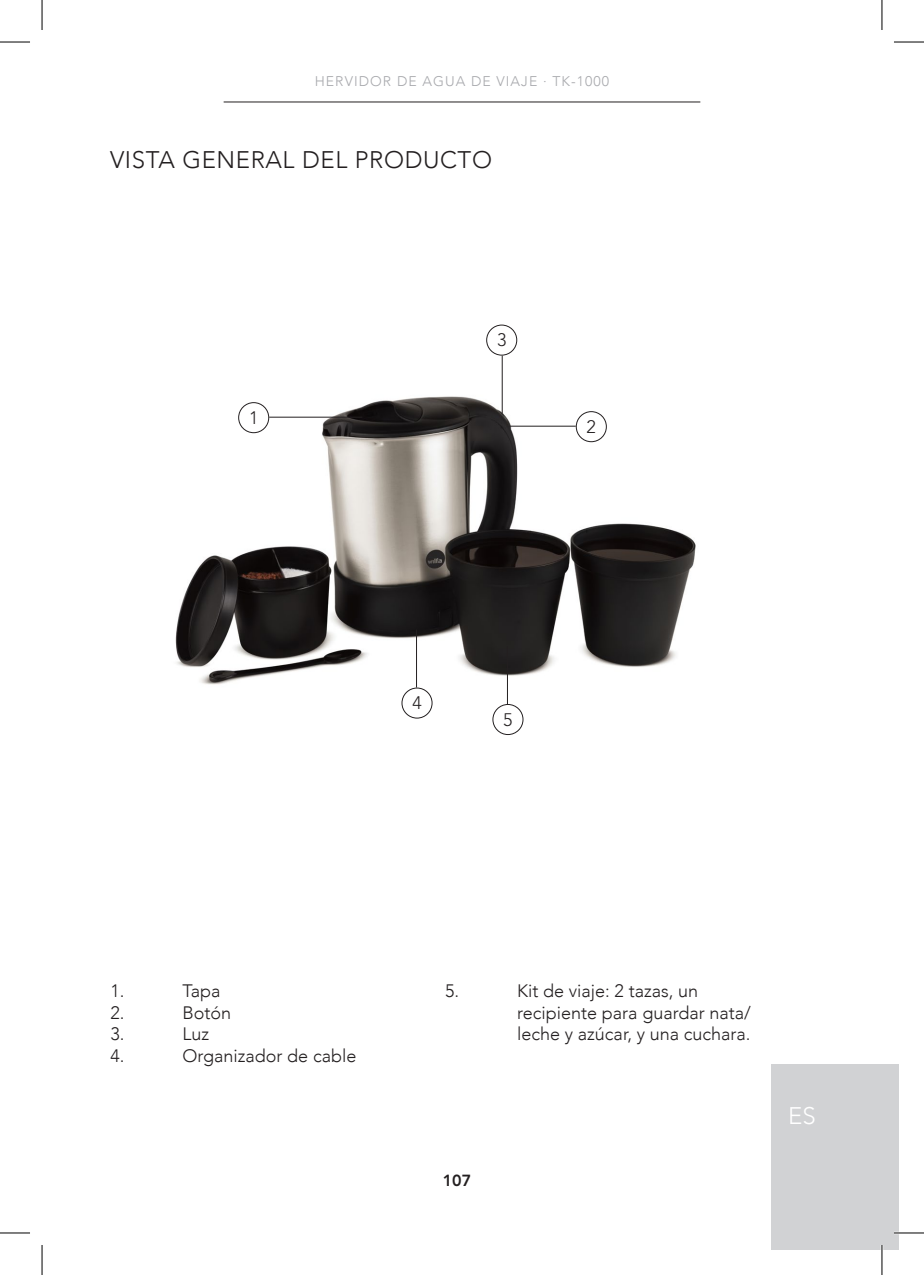
<style>
.page{position:relative;width:924px;height:1275px;background:#fff}
.page>*{position:absolute;margin:0;border:0;box-sizing:border-box;transform-origin:0 0}
.Headers_ES{font:300 24px "Avenir";letter-spacing:.025em;color:#231f20}
.t1{font:300 24px "Avenir";color:#fff}
.Body{font:300 18px/21.6px "Avenir";color:#231f20}
.t2{font:300 18px "Avenir LT Pro";color:#231f20}
.t3{font:800 16px "Avenir LT Pro";color:#231f20}
.t4{font:300 14px "Avenir";letter-spacing:.075em;color:#a8a9ad}
.s1{font-family:"Avenir LT Pro"}
</style>
<div class="page">
<hr style="left:223px;top:101px;width:477px;height:1px;background:#231f20">
<div style="left:771px;top:1064px;width:127px;height:186px;background:#d1d2d4"></div>
<img style="left:175px;top:326px;width:521px;height:409px">
<div style="left:238px;top:402px;width:31px;height:31px;border:1px solid #231f20;border-radius:50%"></div>
<hr style="left:269px;top:417px;width:93px;height:1px;background:#231f20">
<hr style="left:509px;top:426px;width:66px;height:1px;background:#231f20">
<hr style="left:501px;top:356px;width:1px;height:57px;background:#231f20">
<hr style="left:416px;top:629px;width:1px;height:58px;background:#231f20">
<hr style="left:506px;top:646px;width:1px;height:58px;background:#231f20">
<div style="left:575px;top:411px;width:31px;height:31px;border:1px solid #231f20;border-radius:50%"></div>
<div style="left:486px;top:324px;width:31px;height:32px;border:1px solid #231f20;border-radius:50%"></div>
<div style="left:401px;top:687px;width:31px;height:31px;border:1px solid #231f20;border-radius:50%"></div>
<div style="left:492px;top:704px;width:31px;height:31px;border:1px solid #231f20;border-radius:50%"></div>
<hr style="left:893px;top:1231px;width:30px;height:3px;background:#fff">
<hr style="left:880px;top:1245px;width:2px;height:30px;background:#fff">
<hr style="left:0;top:42px;width:30px;height:1px;background:#000">
<hr style="left:893px;top:42px;width:30px;height:1px;background:#000">
<hr style="left:0;top:1232px;width:30px;height:1px;background:#000">
<hr style="left:893px;top:1232px;width:30px;height:1px;background:#000">
<hr style="left:42px;top:0;width:1px;height:30px;background:#000">
<hr style="left:42px;top:1245px;width:1px;height:30px;background:#000">
<hr style="left:881px;top:0;width:1px;height:30px;background:#000">
<hr style="left:881px;top:1245px;width:1px;height:30px;background:#000">
<p class="t4" style="left:314px;top:73px;width:296px">HERVIDOR DE AGUA DE VIAJE <span class="s1">·</span> TK-1000</p>
<p class="Headers_ES" style="left:110px;top:146px;width:383px">VISTA GENERAL DEL PRODUCTO</p>
<p class="t2" style="left:249px;top:407px;width:11px">1</p>
<p class="t2" style="left:497px;top:329px;width:11px">3</p>
<p class="t2" style="left:586px;top:416px;width:11px">2</p>
<p class="t2" style="left:412px;top:692px;width:11px">4</p>
<p class="t2" style="left:503px;top:708px;width:11px">5</p>
<p class="Body" style="left:110px;top:980px;width:16px">1.</p>
<p class="Body" style="left:182px;top:980px;width:40px">Tapa</p>
<p class="Body" style="left:110px;top:1001px;width:16px">2.</p>
<p class="Body" style="left:182px;top:1001px;width:50px">Botón</p>
<p class="Body" style="left:110px;top:1023px;width:16px">3.</p>
<p class="Body" style="left:182px;top:1023px;width:28px">Luz</p>
<p class="Body" style="left:110px;top:1045px;width:16px">4.</p>
<p class="Body" style="left:182px;top:1045px;width:175px">Organizador de cable</p>
<p class="Body" style="left:445px;top:980px;width:16px">5.</p>
<p class="Body" style="left:517px;top:980px;width:235px">Kit de viaje: 2 tazas, un recipiente para guardar nata/ leche y azúcar, y una cuchara.</p>
<p class="t3" style="left:442px;top:1170px;width:30px">107</p>
<h1 class="t1" style="left:787px;top:1101px;width:29px">ES</h1>
</div>
